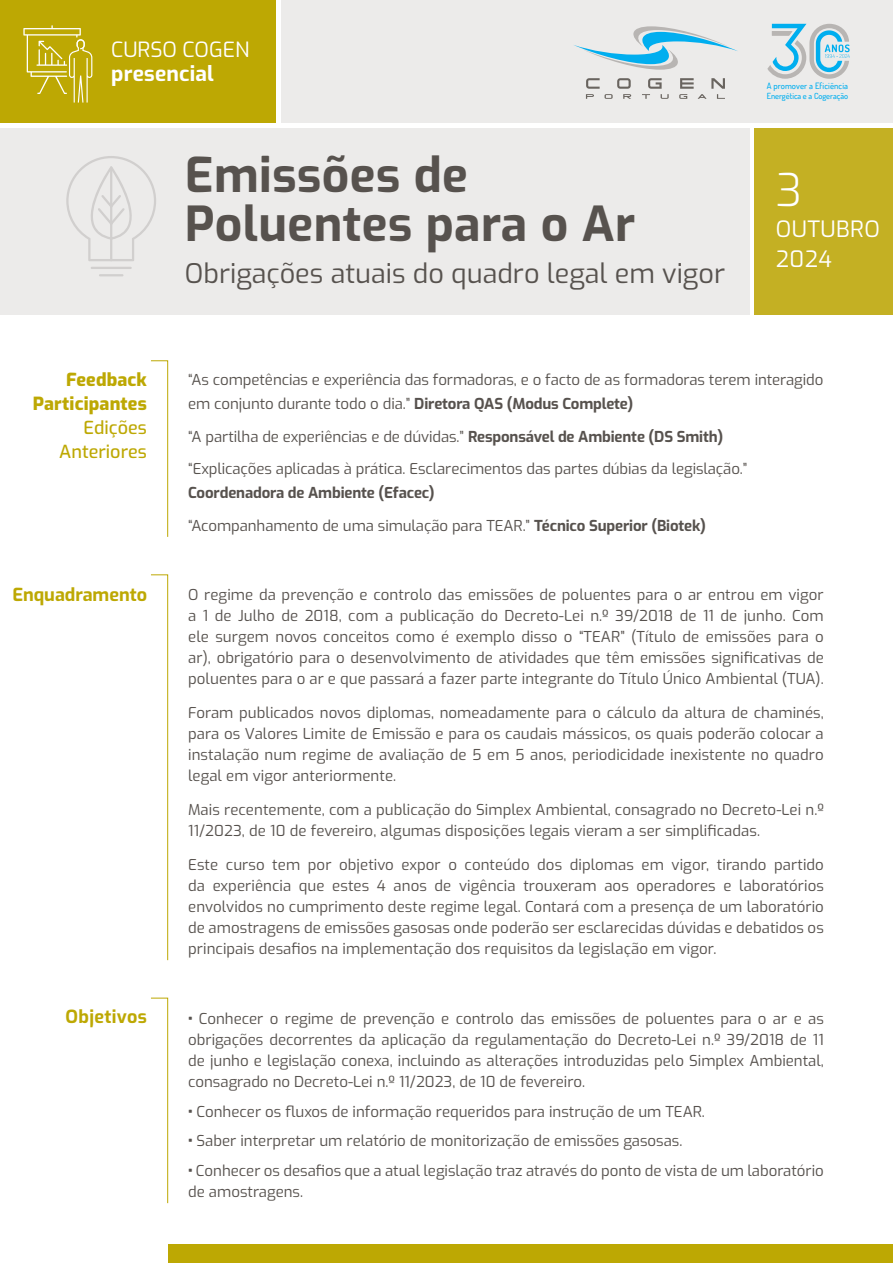
<style>
.page{position:relative;width:893px;height:1263px;background:#fff}
.page>*{position:absolute;margin:0;border:0;box-sizing:border-box;transform-origin:0 0}
.t1{font:700 48px "Exo";letter-spacing:.01em;color:#57524e}
.t2{font:300 45px "Exo";color:#fff}
.t3{font:27px "Exo";color:#57524e}
.t4{font:22.5px "Exo";letter-spacing:.02em;color:#fff}
.t5{font:21px "Exo";color:#fff}
.t6{font:700 21px "Exo";letter-spacing:.01em;color:#fff}
.t7{font:800 18px/24px "Exo";letter-spacing:.01em;color:#bda803;text-align:right}
.t8{font:700 18px "Exo";color:#bda803}
.t9{font:500 18px "Exo";color:#bda803}
.t10{font:700 18px "Exo";letter-spacing:.02em;color:#bda803}
.t11{font:15px/21px "Exo";color:#57524e;text-align:justify}
.t12{font:700 15px "Exo";letter-spacing:-.01em;color:#57524e}
.t13{font:500 8.7px "Dosis";letter-spacing:.01em;color:#00aeef}
.t14{font:500 8.4px "Dosis";color:#00aeef}
.s1{font-weight:500}
.s2{font-weight:700}
.s3{font-weight:800}
</style>
<div class="page">
<div style="left:168px;top:1245px;width:725px;height:18px;background:#bda803"></div>
<svg style="left:151px;top:360px;width:17px;height:177px"></svg>
<svg style="left:151px;top:574px;width:17px;height:387px"></svg>
<svg style="left:151px;top:997px;width:17px;height:207px"></svg>
<div style="left:754px;top:128px;width:139px;height:187px;background:#c4b023"></div>
<div style="left:281px;top:0;width:612px;height:122px;background:#ecebea"></div>
<div style="left:0;top:128px;width:749px;height:187px;background:#ecebea"></div>
<div style="left:0;top:0;width:275px;height:122px;background:#bda803"></div>
<svg style="left:66px;top:156px;width:90px;height:105px"></svg>
<hr style="left:110px;top:237px;width:2px;height:24px;background:#d1cfce">
<hr style="left:91px;top:267px;width:41px;height:2px;background:#d1cfce">
<hr style="left:99px;top:274px;width:24px;height:2px;background:#d1cfce">
<svg style="left:574px;top:26px;width:164px;height:44px"></svg>
<svg style="left:586px;top:78px;width:139px;height:21px"></svg>
<svg style="left:767px;top:24px;width:83px;height:55px"></svg>
<svg style="left:23px;top:25px;width:69px;height:78px"></svg>
<p class="t5" style="left:111px;top:34px;width:140px">CURSO COGEN</p>
<p class="t6" style="left:111px;top:58px;width:104px">presencial</p>
<p class="t1" style="left:185px;top:138px;width:284px">Emissões de</p>
<p class="t1" style="left:185px;top:187px;width:452px">Poluentes para o Ar</p>
<p class="t3" style="left:185px;top:253px;width:542px">Obrigações atuais do quadro legal em vigor</p>
<p class="t13" style="left:767px;top:80px;width:83px">A promover a Eficiência</p>
<p class="t14" style="left:767px;top:90px;width:83px">Energética e a Cogeração</p>
<p class="t2" style="left:776px;top:157px;width:28px">3</p>
<p class="t4" style="left:776px;top:212px;width:105px">OUTUBRO</p>
<p class="t4" style="left:776px;top:242px;width:58px">2024</p>
<p class="t7" style="left:33px;top:366px;width:116px">Feedback<br>Participantes<br><span class="s1">Edições</span></p>
<p class="t9" style="left:59px;top:438px;width:89px">Anteriores</p>
<p class="t11" style="left:188px;top:368px;width:637px">“As competências e experiência das formadoras, e o facto de as formadoras terem interagido</p>
<p class="t11" style="left:188px;top:392px;width:447px">em conjunto durante todo o dia.” <span class="s2">Diretora QAS (Modus Complete)</span></p>
<p class="t11" style="left:188px;top:425px;width:537px">“A partilha de experiências e de dúvidas.” <span class="s2">Responsável de Ambiente (DS Smith)</span></p>
<p class="t11" style="left:188px;top:457px;width:561px">“Explicações aplicadas à prática. Esclarecimentos das partes dúbias da legislação.”</p>
<p class="t12" style="left:188px;top:481px;width:248px">Coordenadora de Ambiente (Efacec)</p>
<p class="t11" style="left:188px;top:514px;width:519px">“Acompanhamento de uma simulação para TEAR.” <span class="s2">Técnico Superior (Biotek)</span></p>
<p class="t8" style="left:12px;top:580px;width:136px">Enquadramento</p>
<p class="t11" style="left:188px;top:584px;width:637px">O regime da prevenção e controlo das emissões de poluentes para o ar entrou em vigor a 1 de Julho de 2018, com a publicação do Decreto-Lei n.º 39/2018 de 11 de junho. Com ele surgem novos conceitos como é exemplo disso o “TEAR” (Título de emissões para o ar), obrigatório para o desenvolvimento de atividades que têm emissões significativas de poluentes para o ar e que passará a fazer parte integrante do Título Único Ambiental (TUA).</p>
<p class="t11" style="left:188px;top:701px;width:637px">Foram publicados novos diplomas, nomeadamente para o cálculo da altura de chaminés, para os Valores Limite de Emissão e para os caudais mássicos, os quais poderão colocar a instalação num regime de avaliação de 5 em 5 anos, periodicidade inexistente no quadro legal em vigor anteriormente.</p>
<p class="t11" style="left:188px;top:798px;width:637px">Mais recentemente, com a publicação do Simplex Ambiental, consagrado no Decreto-Lei n.º<br>11/2023, de 10 de fevereiro, algumas disposições legais vieram a ser simplificadas.</p>
<p class="t11" style="left:188px;top:853px;width:637px">Este curso tem por objetivo expor o conteúdo dos diplomas em vigor, tirando partido da experiência que estes 4 anos de vigência trouxeram aos operadores e laboratórios envolvidos no cumprimento deste regime legal. Contará com a presença de um laboratório de amostragens de emissões gasosas onde poderão ser esclarecidas dúvidas e debatidos os principais desafios na implementação dos requisitos da legislação em vigor.</p>
<p class="t10" style="left:66px;top:1003px;width:83px">Objetivos</p>
<p class="t11" style="left:188px;top:1007px;width:637px"><span class="s3">•</span> Conhecer o regime de prevenção e controlo das emissões de poluentes para o ar e as obrigações decorrentes da aplicação da regulamentação do Decreto-Lei n.º 39/2018 de 11 de junho e legislação conexa, incluindo as alterações introduzidas pelo Simplex Ambiental, consagrado no Decreto-Lei n.º 11/2023, de 10 de fevereiro.</p>
<p class="t11" style="left:188px;top:1100px;width:518px"><span class="s3">•</span> Conhecer os fluxos de informação requeridos para instrução de um TEAR.</p>
<p class="t11" style="left:188px;top:1129px;width:496px"><span class="s3">•</span> Saber interpretar um relatório de monitorização de emissões gasosas.</p>
<p class="t11" style="left:188px;top:1159px;width:637px"><span class="s3">•</span> Conhecer os desafios que a atual legislação traz através do ponto de vista de um laboratório de amostragens.</p>
</div>
